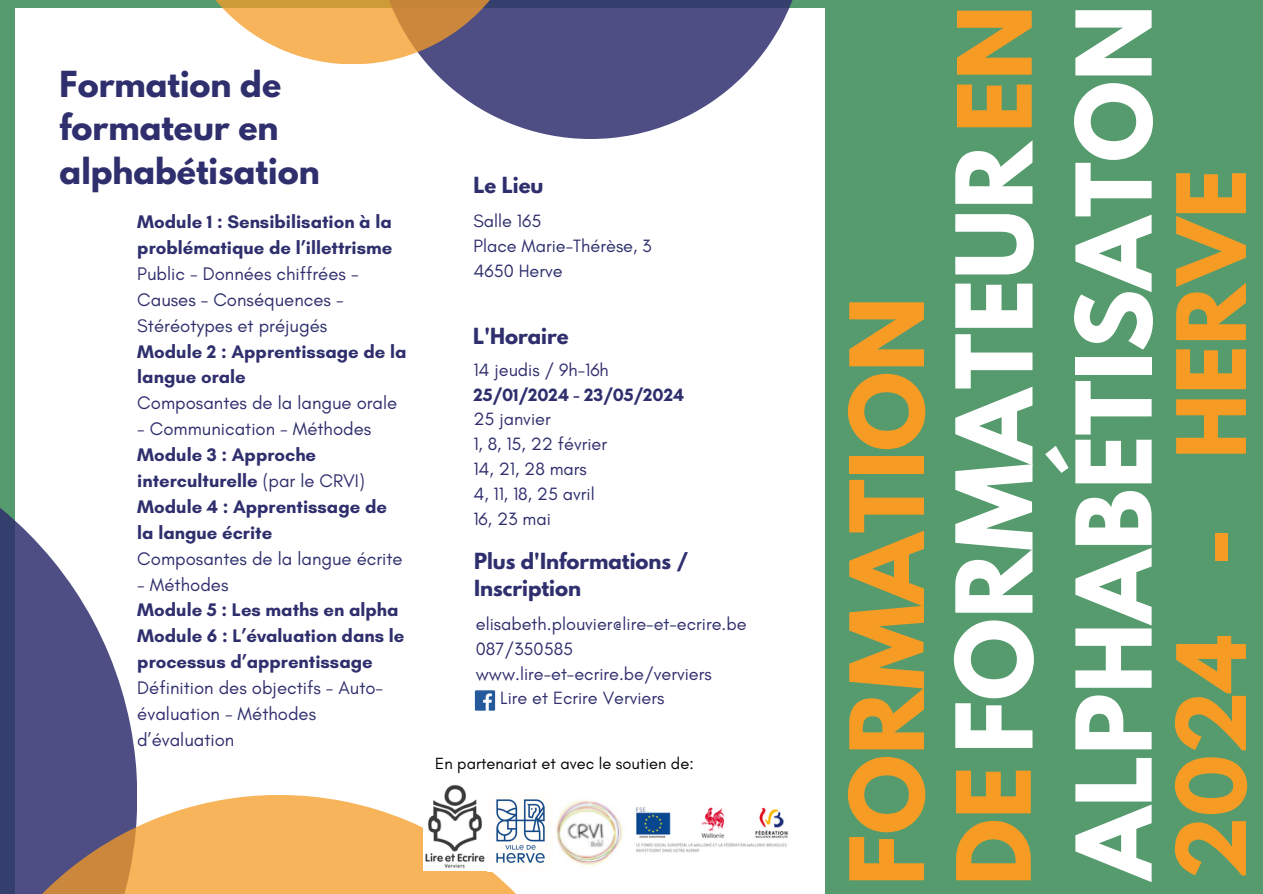
<style>
.page{position:relative;width:1263px;height:894px;background:#fff}
.page>*{position:absolute;margin:0;border:0;box-sizing:border-box;transform-origin:0 0}
.t1{font:700 93.6px "League Spartan";color:#fff}
.t2{font:700 92.4px "League Spartan";color:#fff}
.t3{font:700 90.6px "League Spartan";color:#f69c25}
.t4{font:700 84.6px "League Spartan";color:#f69c25}
.t5{font:700 31.8px/43.8px "League Spartan";color:#2f2f6e}
.t6{font:700 19.65px/27px "League Spartan";color:#2f2f6e}
.t7{font:700 18.6px/25.8px "Glacial Indifference";color:#2f2f6e}
.t8{font:18.6px/25.8px "Glacial Indifference";color:#2f2f6e}
.t9{font:18.15px "Glacial Indifference";color:#2f2f6e}
.t10{font:700 18.15px "Glacial Indifference";color:#2f2f6e}
.t11{font:16.5px "Glacial Indifference";color:#000}
.s1{font-weight:400}
.s2{font-size:90.6px;color:#f69c25}
</style>
<div class="page">
<div style="left:0;top:0;width:1263px;height:893px;background:#559b6d"></div>
<div style="left:16px;top:9px;width:808px;height:884px;background:#fff"></div>
<svg style="left:0;top:423px;width:137px;height:371px;fill:#4e4e84"></svg>
<svg style="left:0;top:794px;width:515px;height:99px;background:#cd9f6f"></svg>
<svg style="left:427px;top:0;width:380px;height:139px;fill:#4e4e84"></svg>
<svg style="left:174px;top:0;width:357px;height:64px"></svg>
<img style="left:474px;top:690px;width:22px;height:20px">
<img style="left:636px;top:807px;width:152px;height:46px">
<img style="left:556px;top:800px;width:67px;height:66px">
<img style="left:487px;top:794px;width:58px;height:77px">
<img style="left:424px;top:784px;width:63px;height:86px">
<p class="t5" style="left:60px;top:66px;width:262px">Formation de formateur en alphabétisation</p>
<p class="t7" style="left:137px;top:209px;width:257px">Module 1 : Sensibilisation à la problématique de l’illettrisme</p>
<p class="t8" style="left:137px;top:260px;width:223px">Public - Données chiffrées -<br>Causes - Conséquences -<br>Stéréotypes et préjugés</p>
<p class="t7" style="left:137px;top:338px;width:271px">Module 2 : Apprentissage de la langue orale</p>
<p class="t8" style="left:137px;top:390px;width:262px">Composantes de la langue orale</p>
<p class="t8" style="left:137px;top:415px;width:236px">- Communication - Méthodes</p>
<p class="t7" style="left:137px;top:441px;width:229px">Module 3 : Approche interculturelle <span class="s1">(par le CRVI)</span></p>
<p class="t7" style="left:137px;top:493px;width:251px">Module 4 : Apprentissage de la langue écrite</p>
<p class="t8" style="left:137px;top:545px;width:267px">Composantes de la langue écrite</p>
<p class="t8" style="left:137px;top:571px;width:93px">- Méthodes</p>
<p class="t7" style="left:137px;top:597px;width:263px">Module 5 : Les maths en alpha</p>
<p class="t7" style="left:137px;top:622px;width:269px">Module 6 : L’évaluation dans le processus d’apprentissage</p>
<p class="t8" style="left:137px;top:674px;width:247px">Définition des objectifs - Auto&shy;évaluation - Méthodes d’évaluation</p>
<p class="t6" style="left:473px;top:174px;width:72px">Le Lieu</p>
<p class="t9" style="left:473px;top:210px;width:69px">Salle 165</p>
<p class="t9" style="left:473px;top:234px;width:180px">Place Marie-Thérèse, 3</p>
<p class="t9" style="left:473px;top:259px;width:91px">4650 Herve</p>
<p class="t6" style="left:473px;top:325px;width:97px">L'Horaire</p>
<p class="t9" style="left:473px;top:358px;width:137px">14 jeudis / 9h-16h</p>
<p class="t10" style="left:473px;top:383px;width:212px">25/01/2024 - 23/05/2024</p>
<p class="t9" style="left:473px;top:408px;width:79px">25 janvier</p>
<p class="t9" style="left:473px;top:433px;width:135px">1, 8, 15, 22 février</p>
<p class="t9" style="left:473px;top:457px;width:115px">14, 21, 28 mars</p>
<p class="t9" style="left:473px;top:482px;width:123px">4, 11, 18, 25 avril</p>
<p class="t9" style="left:473px;top:507px;width:79px">16, 23 mai</p>
<p class="t6" style="left:474px;top:550px;width:216px">Plus d'Informations /<br>Inscription</p>
<p class="t9" style="left:476px;top:612px;width:272px">elisabeth.plouvier@lire-et-ecrire.be</p>
<p class="t9" style="left:476px;top:637px;width:99px">087/350585</p>
<p class="t9" style="left:476px;top:662px;width:237px">www.lire-et-ecrire.be/verviers</p>
<p class="t9" style="left:500px;top:687px;width:166px">Lire et Ecrire Verviers</p>
<p class="t11" style="left:435px;top:752px;width:260px">En partenariat et avec le soutien de:</p>
<p class="t3" style="left:842px;top:885px;width:590px;rotate:-90deg">FORMATION</p>
<p class="t1" style="left:948px;top:885px;width:881px;rotate:-90deg"><span class="s2">DE</span>FORMATEUR<span class="s2">EN</span></p>
<p class="t2" style="left:1068px;top:879px;width:876px;rotate:-90deg">ALPHABÉTISATON</p>
<p class="t4" style="left:1170px;top:879px;width:712px;rotate:-90deg">2024 - HERVE</p>
</div>
